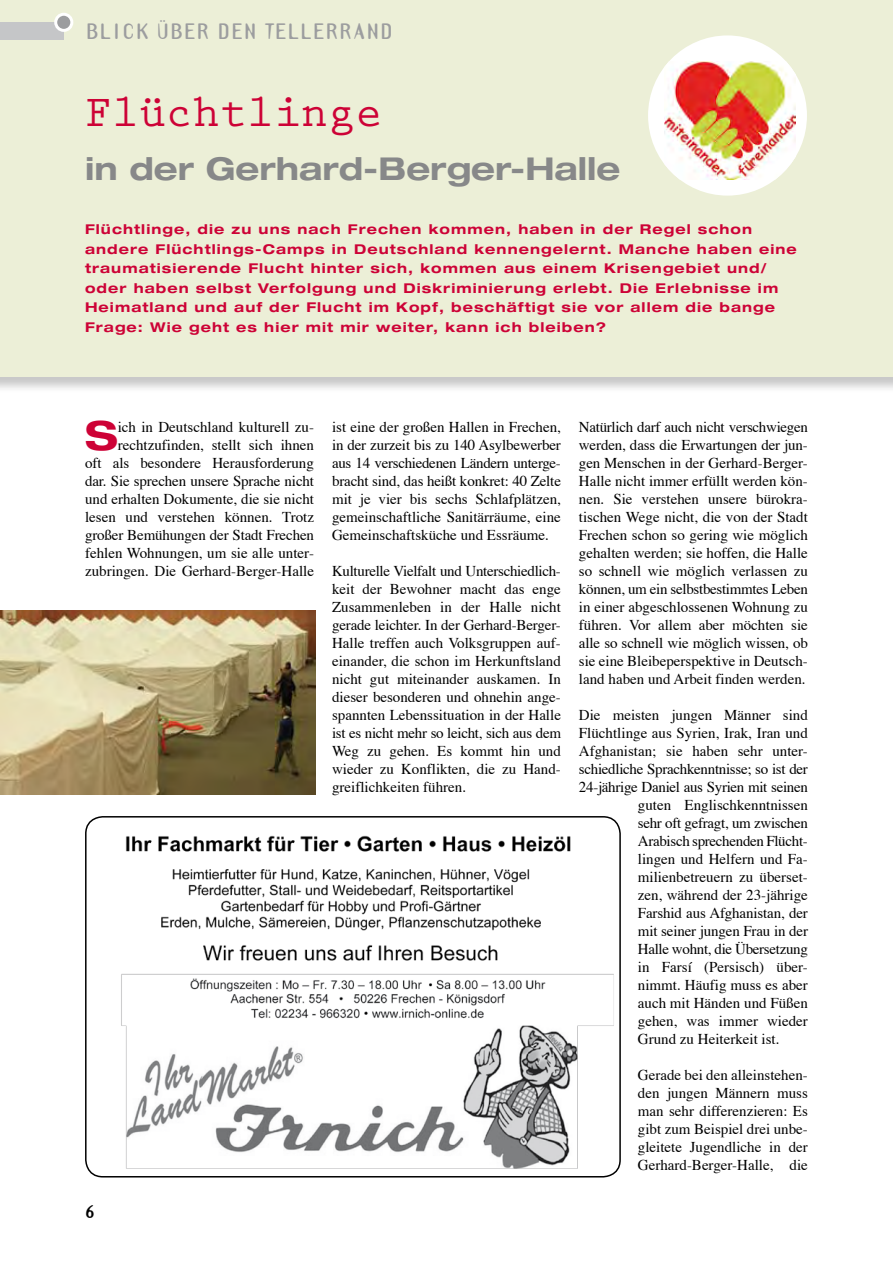
<style>
.page{position:relative;width:893px;height:1263px;background:#fff}
.page>*{position:absolute;margin:0;border:0;box-sizing:border-box;transform-origin:0 0}
.t1{font:700 45px "Prestige Elite Std";color:#cd0236}
.t2{font:700 expanded 40.2px "Helvetica Neue";color:#cd0236}
.t3{font:700 expanded 31.5px "Helvetica Neue";color:#878889}
.t4{font:700 19.5px "Template Gothic";letter-spacing:.1em;color:#9c9d9f}
.t5{font:15px/18px "Times";color:#000;text-align:justify}
.t6{font:15px "Times";letter-spacing:-.02em;color:#000}
.t7{font:700 expanded 13.5px/19.5px "Helvetica Neue";letter-spacing:.08em;color:#cd0236}
</style>
<div class="page">
<div style="left:0;top:0;width:893px;height:394px;background:#000;opacity:.22"></div>
<div style="left:0;top:0;width:893px;height:376px;background:#ecefd7"></div>
<div style="left:648px;top:35px;width:159px;height:161px;background:#fff;border-radius:50%"></div>
<img style="left:664px;top:62px;width:131px;height:117px">
<div style="left:0;top:22px;width:64px;height:17px;background:#c5c6c8"></div>
<div style="left:56px;top:14px;width:16px;height:16px;background:#9c9d9f;border-radius:50%"></div>
<div style="left:54px;top:13px;width:19px;height:19px;border:3px solid #fff;border-radius:50%"></div>
<img style="left:121px;top:835px;width:497px;height:342px">
<div style="left:85px;top:816px;width:536px;height:361px;border:2px solid #000;border-radius:17px"></div>
<img style="left:0;top:610px;width:316px;height:184px">
<h3 class="t4" style="left:87px;top:18px;width:192px">BLI CK ÜBER DEN TELLE</h3>
<h3 class="t4" style="left:326px;top:18px;width:68px">RRAN D</h3>
<h1 class="t1" style="left:85px;top:88px;width:298px">Flüchtlinge</h1>
<h3 class="t3" style="left:85px;top:149px;width:537px">in der Gerhard-Berger-Halle</h3>
<p class="t7" style="left:85px;top:219px;width:713px">Flüchtlinge, die zu uns nach Frechen kommen, haben in der Regel schon andere Flüchtlings-Camps in Deutschland kennengelernt. Manche haben eine traumatisierende Flucht hinter sich, kommen aus einem Krisengebiet und/ oder haben selbst Verfolgung und Diskriminierung erlebt. Die Erlebnisse im Heimatland und auf der Flucht im Kopf, beschäftigt sie vor allem die bange Frage: Wie geht es hier mit mir weiter, kann ich bleiben?</p>
<h2 class="t2" style="left:85px;top:410px;width:34px">S</h2>
<p class="t5" style="left:85px;top:419px;width:230px;text-align:right">ich in Deutschland kulturell zu&shy;rechtzufinden, stellt sich ihnen<br>oft als besondere Herausforderung dar. Sie sprechen unsere Sprache nicht und erhalten Dokumente, die sie nicht lesen und verstehen können. Trotz großer Bemühungen der Stadt Frechen fehlen Wohnungen, um sie alle unter&shy;zubringen. Die Gerhard-Berger-Halle</p>
<p class="t5" style="left:332px;top:419px;width:230px">ist eine der großen Hallen in Frechen, in der zurzeit bis zu 140 Asylbewerber aus 14 verschiedenen Ländern unterge&shy;bracht sind, das heißt konkret: 40 Zelte mit je vier bis sechs Schlafplätzen, gemeinschaftliche Sanitärräume, eine Gemeinschaftsküche und Essräume.</p>
<p class="t5" style="left:332px;top:563px;width:231px">Kulturelle Vielfalt und Unterschiedlich&shy;keit der Bewohner macht das enge Zusammenleben in der Halle nicht gerade leichter. In der Gerhard-Berger-Halle treffen auch Volksgruppen auf&shy;einander, die schon im Herkunftsland nicht gut miteinander auskamen. In dieser besonderen und ohnehin ange&shy;spannten Lebenssituation in der Halle ist es nicht mehr so leicht, sich aus dem Weg zu gehen. Es kommt hin und wieder zu Konflikten, die zu Hand&shy;greiflichkeiten führen.</p>
<p class="t5" style="left:579px;top:419px;width:230px">Natürlich darf auch nicht verschwiegen werden, dass die Erwartungen der jun&shy;gen Menschen in der Gerhard-Berger-Halle nicht immer erfüllt werden kön&shy;nen. Sie verstehen unsere bürokra&shy;tischen Wege nicht, die von der Stadt Frechen schon so gering wie möglich gehalten werden; sie hoffen, die Halle so schnell wie möglich verlassen zu können, um ein selbstbestimmtes Leben in einer abgeschlossenen Wohnung zu führen. Vor allem aber möchten sie alle so schnell wie möglich wissen, ob sie eine Bleibeperspektive in Deutsch&shy;land haben und Arbeit finden werden.</p>
<p class="t5" style="left:579px;top:707px;width:230px">Die meisten jungen Männer sind</p>
<p class="t5" style="left:579px;top:725px;width:230px">Flüchtlinge aus Syrien, Irak, Iran und</p>
<p class="t5" style="left:579px;top:743px;width:230px">Afghanistan; sie haben sehr unter-</p>
<p class="t6" style="left:579px;top:759px;width:230px">schiedliche Sprachkenntnisse; so ist der</p>
<p class="t6" style="left:579px;top:777px;width:230px">24-jährige Daniel aus Syrien mit seinen</p>
<p class="t5" style="left:638px;top:797px;width:172px">guten Englischkenntnissen</p>
<p class="t6" style="left:638px;top:813px;width:172px">sehr oft gefragt, um zwischen</p>
<p class="t6" style="left:638px;top:831px;width:172px">Arabisch sprechenden Flücht-</p>
<p class="t5" style="left:638px;top:851px;width:172px">lingen und Helfern und Fa-</p>
<p class="t5" style="left:638px;top:869px;width:172px">milienbetreuern zu überset-</p>
<p class="t5" style="left:638px;top:887px;width:172px">zen, während der 23-jährige</p>
<p class="t5" style="left:638px;top:905px;width:172px">Farshid aus Afghanistan, der</p>
<p class="t5" style="left:638px;top:923px;width:172px">mit seiner jungen Frau in der</p>
<p class="t6" style="left:638px;top:939px;width:172px">Halle wohnt, die Übersetzung</p>
<p class="t5" style="left:638px;top:959px;width:172px">in Farsí (Persisch) über-</p>
<p class="t5" style="left:638px;top:977px;width:172px">nimmt. Häufig muss es aber</p>
<p class="t5" style="left:638px;top:995px;width:172px">auch mit Händen und Füßen</p>
<p class="t5" style="left:638px;top:1013px;width:172px">gehen, was immer wieder</p>
<p class="t5" style="left:638px;top:1031px;width:143px">Grund zu Heiterkeit ist.</p>
<p class="t5" style="left:638px;top:1067px;width:172px">Gerade bei den alleinstehen&shy;den jungen Männern muss man sehr differenzieren: Es gibt zum Beispiel drei unbe&shy;gleitete Jugendliche in der Gerhard-Berger-Halle, die</p>
</div>
